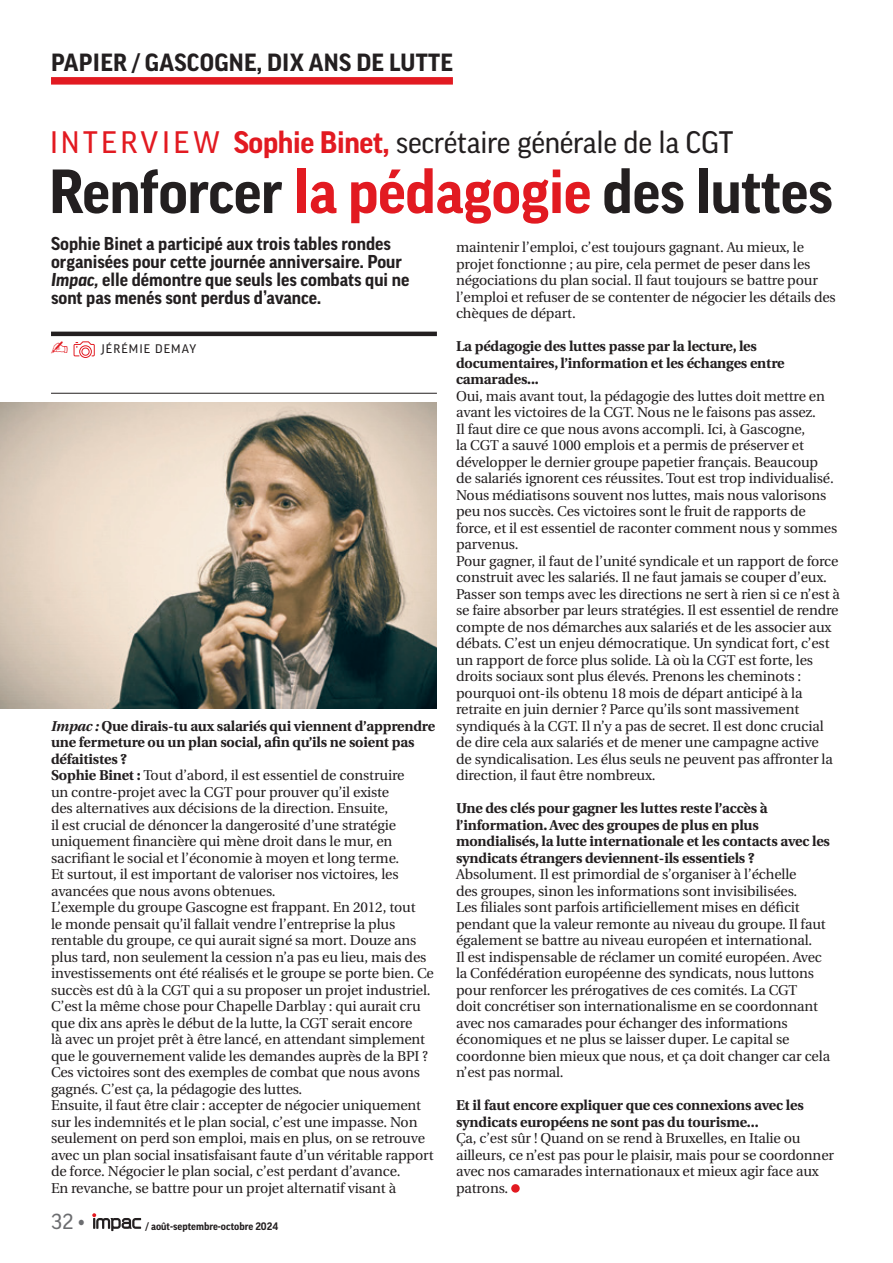
<style>
.page{position:relative;width:893px;height:1263px;background:#fff}
.page>*{position:absolute;margin:0;border:0;box-sizing:border-box;transform-origin:0 0}
.t1{font:700 60px "Good OT";letter-spacing:-.01em;color:#231f20}
.t2{font:30px "Good OT";letter-spacing:-.01em;color:#231f20}
.t3{font:700 24px "Good OT";letter-spacing:.01em;color:#231f20}
.t4{font:21px "Good OT";color:#6c6d70}
.t5{font:700 18px/18px "Good OT";color:#231f20}
.t6{font:14.25px/16.5px "Utopia";letter-spacing:-.01em;color:#231f20}
.t7{font:700 14.25px/16.5px "Utopia";letter-spacing:-.01em;color:#231f20}
.t8{font:12px "Good OT";letter-spacing:.09em;color:#231f20}
.t9{font:700 10.5px "Good OT";color:#231f20}
.s1{color:#e21a21}
.s2{font-weight:700;color:#e21a21}
.s3{font-style:italic}
.s4{font-weight:700;font-style:italic}
.s5{font-weight:700}
</style>
<div class="page">
<svg style="left:92px;top:1213px;width:49px;height:18px"></svg>
<div style="left:511px;top:1184px;width:9px;height:9px;background:#e21a21;border-radius:50%"></div>
<hr style="left:51px;top:332px;width:386px;height:4px;background:#231f20">
<hr style="left:51px;top:393px;width:386px;height:1px;background:#231f20">
<img style="left:0;top:402px;width:436px;height:307px">
<div style="left:51px;top:77px;width:402px;height:8px;background:#e21a21"></div>
<svg style="left:73px;top:341px;width:22px;height:17px"></svg>
<h3 class="t3" style="left:51px;top:49px;width:403px">PAPIER / GASCOGNE, DIX ANS DE LUTTE</h3>
<h2 class="t2" style="left:49px;top:126px;width:686px"><span class="s1">INTERVIEW</span> <span class="s2">Sophie Binet,</span> secrétaire générale de la CGT</h2>
<h1 class="t1" style="left:49px;top:159px;width:785px">Renforcer <span class="s1">la pédagogie</span> des luttes</h1>
<p class="t5" style="left:51px;top:235px;width:360px">Sophie Binet a participé aux trois tables rondes organisées pour cette journée anniversaire. Pour <span class="s3">Impac,</span> elle démontre que seuls les combats qui ne sont pas menés sont perdus d’avance.</p>
<p class="t6" style="left:456px;top:239px;width:381px">maintenir l’emploi, c’est toujours gagnant. Au mieux, le projet fonctionne ; au pire, cela permet de peser dans les négociations du plan social. Il faut toujours se battre pour l’emploi et refuser de se contenter de négocier les détails des chèques de départ.</p>
<p class="t7" style="left:456px;top:338px;width:330px">La pédagogie des luttes passe par la lecture, les documentaires, l’information et les échanges entre camarades...</p>
<p class="t6" style="left:456px;top:388px;width:385px">Oui, mais avant tout, la pédagogie des luttes doit mettre en avant les victoires de la CGT. Nous ne le faisons pas assez.<br>Il faut dire ce que nous avons accompli. Ici, à Gascogne,<br>la CGT a sauvé 1000 emplois et a permis de préserver et développer le dernier groupe papetier français. Beaucoup<br>de salariés ignorent ces réussites. Tout est trop individualisé.<br>Nous médiatisons souvent nos luttes, mais nous valorisons peu nos succès. Ces victoires sont le fruit de rapports de force, et il est essentiel de raconter comment nous y sommes parvenus.<br>Pour gagner, il faut de l’unité syndicale et un rapport de force construit avec les salariés. Il ne faut jamais se couper d’eux.<br>Passer son temps avec les directions ne sert à rien si ce n’est à se faire absorber par leurs stratégies. Il est essentiel de rendre compte de nos démarches aux salariés et de les associer aux débats. C’est un enjeu démocratique. Un syndicat fort, c’est un rapport de force plus solide. Là où la CGT est forte, les droits sociaux sont plus élevés. Prenons les cheminots : pourquoi ont-ils obtenu 18 mois de départ anticipé à la retraite en juin dernier ? Parce qu’ils sont massivement syndiqués à la CGT. Il n’y a pas de secret. Il est donc crucial de dire cela aux salariés et de mener une campagne active<br>de syndicalisation. Les élus seuls ne peuvent pas affronter la direction, il faut être nombreux.</p>
<p class="t7" style="left:456px;top:800px;width:375px">Une des clés pour gagner les luttes reste l’accès à l’information. Avec des groupes de plus en plus mondialisés, la lutte internationale et les contacts avec les syndicats étrangers deviennent-ils essentiels ?</p>
<p class="t6" style="left:456px;top:866px;width:376px">Absolument. Il est primordial de s’organiser à l’échelle<br>des groupes, sinon les informations sont invisibilisées.<br>Les filiales sont parfois artificiellement mises en déficit pendant que la valeur remonte au niveau du groupe. Il faut également se battre au niveau européen et international.<br>Il est indispensable de réclamer un comité européen. Avec la Confédération européenne des syndicats, nous luttons pour renforcer les prérogatives de ces comités. La CGT<br>doit concrétiser son internationalisme en se coordonnant avec nos camarades pour échanger des informations économiques et ne plus se laisser duper. Le capital se coordonne bien mieux que nous, et ça doit changer car cela n’est pas normal.</p>
<p class="t7" style="left:456px;top:1097px;width:349px">Et il faut encore expliquer que ces connexions avec les syndicats européens ne sont pas du tourisme...</p>
<p class="t6" style="left:456px;top:1130px;width:379px">Ça, c’est sûr ! Quand on se rend à Bruxelles, en Italie ou ailleurs, ce n’est pas pour le plaisir, mais pour se coordonner avec nos camarades internationaux et mieux agir face aux patrons.</p>
<p class="t8" style="left:101px;top:342px;width:96px">JÉRÉMIE DEMAY</p>
<p class="t6" style="left:51px;top:718px;width:386px"><span class="s4">Impac :</span> <span class="s5">Que dirais-tu aux salariés qui viennent d’apprendre une fermeture ou un plan social, afin qu’ils ne soient pas défaitistes ?<br>Sophie Binet :</span> Tout d’abord, il est essentiel de construire<br>un contre-projet avec la CGT pour prouver qu’il existe<br>des alternatives aux décisions de la direction. Ensuite,<br>il est crucial de dénoncer la dangerosité d’une stratégie uniquement financière qui mène droit dans le mur, en sacrifiant le social et l’économie à moyen et long terme.<br>Et surtout, il est important de valoriser nos victoires, les avancées que nous avons obtenues.<br>L’exemple du groupe Gascogne est frappant. En 2012, tout<br>le monde pensait qu’il fallait vendre l’entreprise la plus rentable du groupe, ce qui aurait signé sa mort. Douze ans plus tard, non seulement la cession n’a pas eu lieu, mais des investissements ont été réalisés et le groupe se porte bien. Ce succès est dû à la CGT qui a su proposer un projet industriel.<br>C’est la même chose pour Chapelle Darblay : qui aurait cru que dix ans après le début de la lutte, la CGT serait encore<br>là avec un projet prêt à être lancé, en attendant simplement que le gouvernement valide les demandes auprès de la BPI ?<br>Ces victoires sont des exemples de combat que nous avons gagnés. C’est ça, la pédagogie des luttes.<br>Ensuite, il faut être clair : accepter de négocier uniquement sur les indemnités et le plan social, c’est une impasse. Non seulement on perd son emploi, mais en plus, on se retrouve avec un plan social insatisfaisant faute d’un véritable rapport de force. Négocier le plan social, c’est perdant d’avance.<br>En revanche, se battre pour un projet alternatif visant à</p>
<h3 class="t4" style="left:51px;top:1210px;width:35px">32 •</h3>
<p class="t9" style="left:146px;top:1220px;width:134px">/ août-septembre-octobre 2024</p>
</div>
